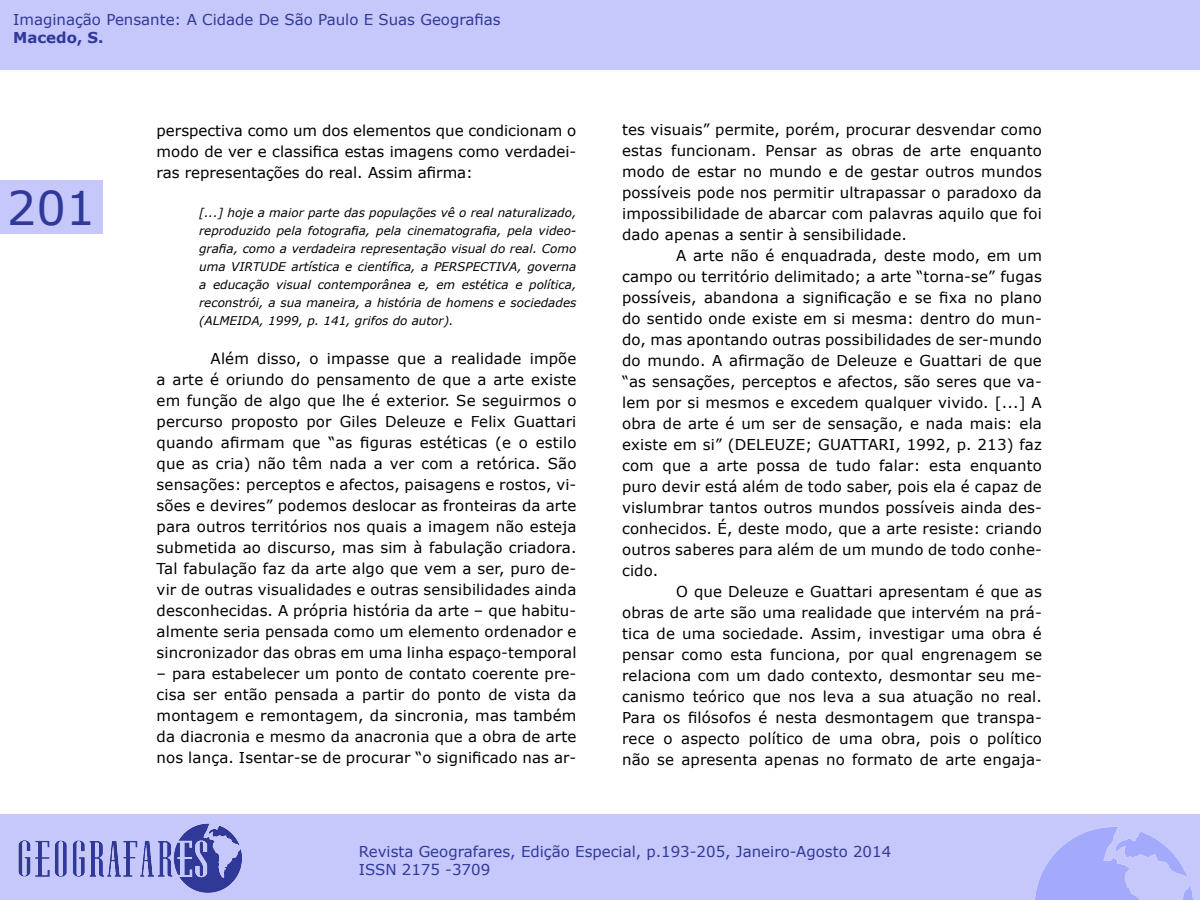
<style>
.page{position:relative;width:1200px;height:900px;background:#fff}
.page>*{position:absolute;margin:0;border:0;box-sizing:border-box;transform-origin:0 0}
.t1{font:46.5px "Verdana";color:#303898}
.t2{font:15px/21px "Verdana";letter-spacing:.01em;color:#000;text-align:justify}
.t3{font:15px/18px "Verdana";color:#303898}
.t4{font:700 15px "Verdana";color:#303898}
.Citações{font:italic 12px/18px "Verdana";color:#000;text-align:justify}
</style>
<div class="page">
<div style="left:0;top:180px;width:102px;height:54px;background:#c6c8fb"></div>
<div style="left:0;top:814px;width:1200px;height:86px;background:#c6c8fb"></div>
<img style="left:18px;top:823px;width:224px;height:70px">
<img style="left:1035px;top:827px;width:158px;height:73px">
<div style="left:0;top:0;width:1200px;height:69px;background:#c6c8fb"></div>
<p class="t3" style="left:13px;top:11px;width:489px">Imaginação Pensante: A Cidade De São Paulo E Suas Geografias</p>
<p class="t4" style="left:13px;top:27px;width:92px">Macedo, S.</p>
<h1 class="t1" style="left:7px;top:176px;width:90px">201</h1>
<p class="t2" style="left:157px;top:120px;width:421px">perspectiva como um dos elementos que condicionam o modo de ver e classifica estas imagens como verdadei&shy;ras representações do real. Assim afirma:</p>
<p class="Citações" style="left:199px;top:204px;width:379px">[...] hoje a maior parte das populações vê o real naturalizado, reproduzido pela fotografia, pela cinematografia, pela video&shy;grafia, como a verdadeira representação visual do real. Como uma VIRTUDE artística e científica, a PERSPECTIVA, governa a educação visual contemporânea e, em estética e política, reconstrói, a sua maneira, a história de homens e sociedades (ALMEIDA, 1999, p. 141, grifos do autor).</p>
<p class="t2" style="left:157px;top:348px;width:421px;text-indent:54px">Além disso, o impasse que a realidade impõe a arte é oriundo do pensamento de que a arte existe em função de algo que lhe é exterior. Se seguirmos o percurso proposto por Giles Deleuze e Felix Guattari quando afirmam que “as figuras estéticas (e o estilo que as cria) não têm nada a ver com a retórica. São sensações: perceptos e afectos, paisagens e rostos, vi&shy;sões e devires” podemos deslocar as fronteiras da arte para outros territórios nos quais a imagem não esteja submetida ao discurso, mas sim à fabulação criadora.<br>Tal fabulação faz da arte algo que vem a ser, puro de&shy;vir de outras visualidades e outras sensibilidades ainda desconhecidas. A própria história da arte – que habitu&shy;almente seria pensada como um elemento ordenador e sincronizador das obras em uma linha espaço-temporal</p>
<p class="t2" style="left:157px;top:663px;width:421px">– para estabelecer um ponto de contato coerente pre&shy;cisa ser então pensada a partir do ponto de vista da montagem e remontagem, da sincronia, mas também da diacronia e mesmo da anacronia que a obra de arte nos lança. Isentar-se de procurar “o significado nas ar-</p>
<p class="t2" style="left:622px;top:119px;width:421px">tes visuais” permite, porém, procurar desvendar como estas funcionam. Pensar as obras de arte enquanto modo de estar no mundo e de gestar outros mundos possíveis pode nos permitir ultrapassar o paradoxo da impossibilidade de abarcar com palavras aquilo que foi dado apenas a sentir à sensibilidade.</p>
<p class="t2" style="left:622px;top:245px;width:421px;text-indent:54px">A arte não é enquadrada, deste modo, em um campo ou território delimitado; a arte “torna-se” fugas possíveis, abandona a significação e se fixa no plano do sentido onde existe em si mesma: dentro do mun&shy;do, mas apontando outras possibilidades de ser-mundo do mundo. A afirmação de Deleuze e Guattari de que “as sensações, perceptos e afectos, são seres que va&shy;lem por si mesmos e excedem qualquer vivido. [...] A obra de arte é um ser de sensação, e nada mais: ela existe em si” (DELEUZE; GUATTARI, 1992, p. 213) faz com que a arte possa de tudo falar: esta enquanto puro devir está além de todo saber, pois ela é capaz de vislumbrar tantos outros mundos possíveis ainda des&shy;conhecidos. É, deste modo, que a arte resiste: criando outros saberes para além de um mundo de todo conhe&shy;cido.</p>
<p class="t2" style="left:622px;top:581px;width:421px;text-indent:54px">O que Deleuze e Guattari apresentam é que as obras de arte são uma realidade que intervém na prá&shy;tica de uma sociedade. Assim, investigar uma obra é pensar como esta funciona, por qual engrenagem se relaciona com um dado contexto, desmontar seu me&shy;canismo teórico que nos leva a sua atuação no real.<br>Para os filósofos é nesta desmontagem que transpa&shy;rece o aspecto político de uma obra, pois o político não se apresenta apenas no formato de arte engaja-</p>
<p class="t3" style="left:359px;top:843px;width:534px">Revista Geografares, Edição Especial, p.193-205, Janeiro-Agosto 2014<br>ISSN 2175 -3709</p>
</div>
